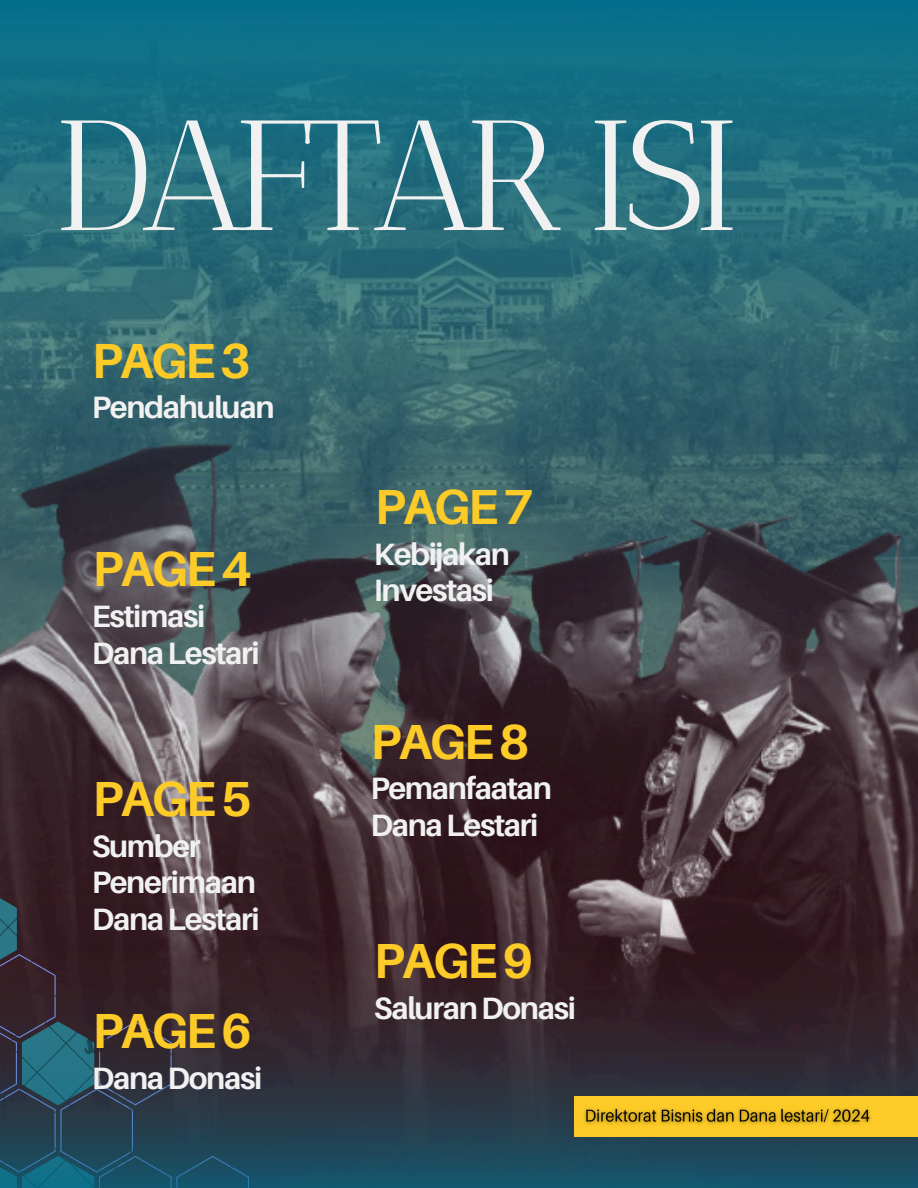
<style>
.page{position:relative;width:918px;height:1188px;background:#fff}
.page>*{position:absolute;margin:0;border:0;box-sizing:border-box;transform-origin:0 0}
.t1{font:156.45px "Antic Didone";letter-spacing:-.075em;color:#f1f1f1}
.t2{font:700 49.35px "Aileron";letter-spacing:-.05em;color:#fdcb27}
.t3{font:700 30.9px/36.8px "Aileron";letter-spacing:-.045em;color:#f1f1f1}
</style>
<div class="page">
<img style="left:0;top:0;width:918px;height:937px">
<img style="left:0;top:898px;width:249px;height:39px">
<img style="left:0;top:937px;width:918px;height:251px">
<div style="left:574px;top:1096px;width:344px;height:41px;background:#fdcb27"></div>
<img style="left:584px;top:1108px;width:287px;height:17px">
<h2 class="t1" style="left:54px;top:83px;width:688px">DAFTAR ISI</h2>
<h3 class="t2" style="left:92px;top:330px;width:161px">PAGE3</h3>
<h2 class="t3" style="left:92px;top:389px;width:184px">Pendahuluan</h2>
<h3 class="t2" style="left:93px;top:538px;width:161px">PAGE4</h3>
<h2 class="t3" style="left:92px;top:597px;width:170px">Estimasi<br>DanaLestari</h2>
<h3 class="t2" style="left:93px;top:768px;width:161px">PAGE5</h3>
<h2 class="t3" style="left:92px;top:827px;width:170px">Sumber<br>Penerimaan<br>DanaLestari</h2>
<h3 class="t2" style="left:93px;top:1000px;width:161px">PAGE6</h3>
<h2 class="t3" style="left:92px;top:1059px;width:172px">DanaDonasi</h2>
<p class="t2" style="left:375px;top:476px;width:161px">PAGE7</p>
<h3 class="t3" style="left:374px;top:535px;width:138px">Kebijakan<br>Investasi</h3>
<h3 class="t2" style="left:370px;top:711px;width:161px">PAGE8</h3>
<h2 class="t3" style="left:370px;top:770px;width:183px">Pemanfaatan<br>DanaLestari</h2>
<p class="t2" style="left:374px;top:930px;width:161px">PAGE9</p>
<p class="t3" style="left:374px;top:989px;width:204px">SaluranDonasi</p>
</div>
